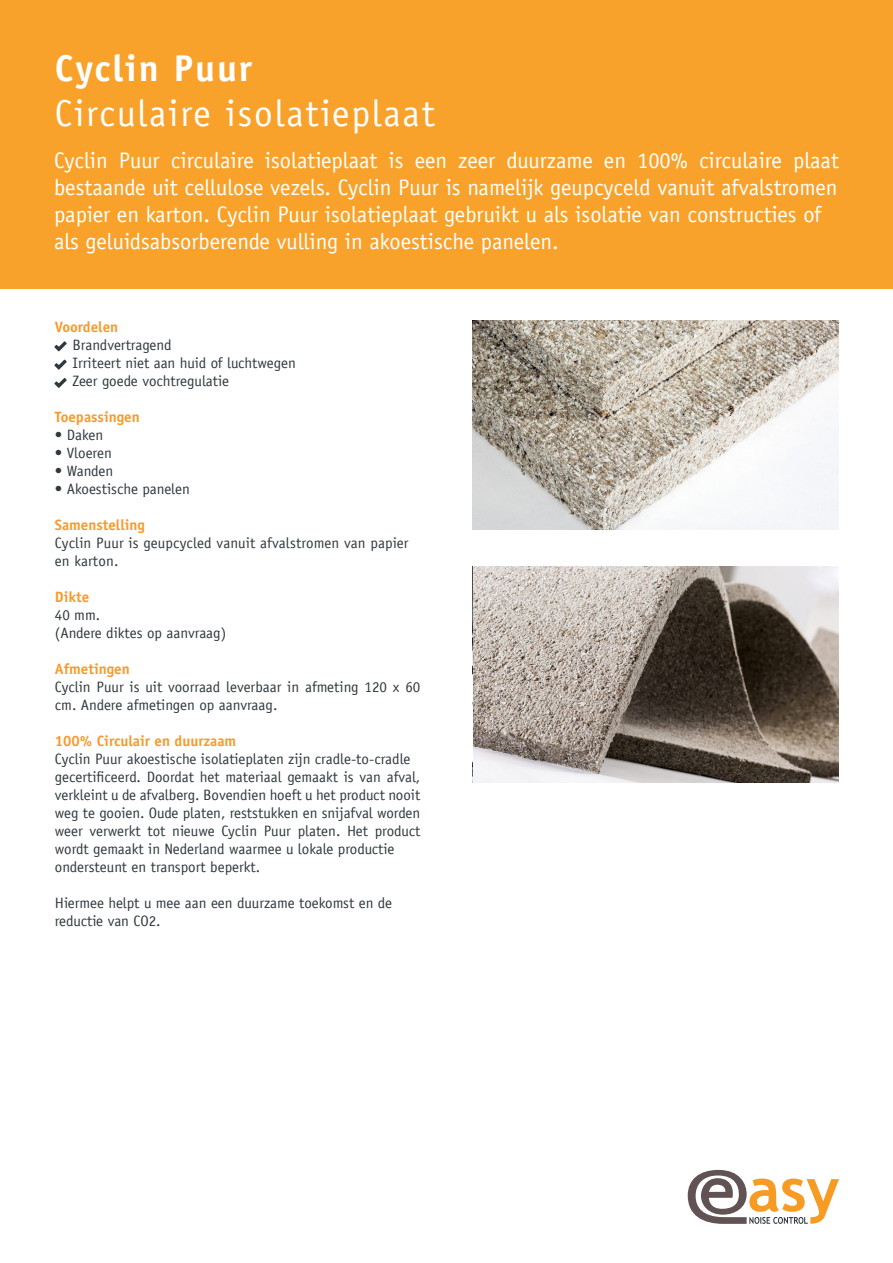
<style>
.page{position:relative;width:893px;height:1263px;background:#fff}
.page>*{position:absolute;margin:0;border:0;box-sizing:border-box;transform-origin:0 0}
.t1{font:37.35px "Officina Sans LT";letter-spacing:.05em;color:#fff}
.t2{font:700 37.35px "Officina Sans Std";letter-spacing:.05em;color:#fff}
.t3{font:22.5px/27px "Officina Sans LT";color:#fff}
.t4{font:15px/18px "Officina Sans LT";color:#2f393e}
.t5{font:700 15px "Officina Sans Std";color:#f89b2d}
.t6{font:15px "Officina Sans LT";color:#2f393f}
.s1{font-family:"Officina Sans Std";font-weight:700;color:#f89b2d}
</style>
<div class="page">
<div style="left:0;top:0;width:893px;height:288px;background:#f9a22b"></div>
<svg style="left:688px;top:1170px;width:151px;height:54px"></svg>
<svg style="left:54px;top:341px;width:13px;height:10px"></svg>
<svg style="left:54px;top:360px;width:13px;height:10px"></svg>
<svg style="left:54px;top:378px;width:13px;height:10px"></svg>
<img style="left:473px;top:567px;width:366px;height:215px">
<img style="left:473px;top:321px;width:366px;height:208px">
<p class="t2" style="left:55px;top:45px;width:199px">Cyclin Puur</p>
<p class="t1" style="left:55px;top:91px;width:382px">Circulaire isolatieplaat</p>
<p class="t3" style="left:54px;top:147px;width:786px">Cyclin Puur circulaire isolatieplaat is een zeer duurzame en 100% circulaire plaat bestaande uit cellulose vezels. Cyclin Puur is namelijk geupcyceld vanuit afvalstromen</p>
<p class="t3" style="left:54px;top:201px;width:769px">papier en karton. Cyclin Puur isolatieplaat gebruikt u als isolatie van constructies of</p>
<p class="t3" style="left:54px;top:228px;width:506px">als geluidsabsorberende vulling in akoestische panelen.</p>
<p class="t5" style="left:55px;top:317px;width:65px">Voordelen</p>
<p class="t4" style="left:73px;top:336px;width:100px">Brandvertragend</p>
<p class="t4" style="left:73px;top:354px;width:225px">Irriteert niet aan huid of luchtwegen</p>
<p class="t4" style="left:73px;top:372px;width:158px">Zeer goede vochtregulatie</p>
<p class="t5" style="left:55px;top:407px;width:87px">Toepassingen</p>
<p class="t6" style="left:55px;top:426px;width:50px">• Daken</p>
<p class="t6" style="left:55px;top:444px;width:58px">• Vloeren</p>
<p class="t6" style="left:55px;top:462px;width:60px">• Wanden</p>
<p class="t6" style="left:55px;top:480px;width:137px">• Akoestische panelen</p>
<p class="t4" style="left:55px;top:516px;width:355px"><span class="s1">Samenstelling<br></span>Cyclin Puur is geupcycled vanuit afvalstromen van papier en karton.</p>
<p class="t5" style="left:55px;top:587px;width:36px">Dikte</p>
<p class="t4" style="left:55px;top:606px;width:47px">40 mm.</p>
<p class="t4" style="left:55px;top:624px;width:173px">(Andere diktes op aanvraag)</p>
<p class="t5" style="left:55px;top:659px;width:77px">Afmetingen</p>
<p class="t4" style="left:55px;top:678px;width:367px">Cyclin Puur is uit voorraad leverbaar in afmeting 120 x 60 cm. Andere afmetingen op aanvraag.</p>
<p class="t5" style="left:55px;top:731px;width:183px">100% Circulair en duurzaam</p>
<p class="t4" style="left:55px;top:750px;width:357px">Cyclin Puur akoestische isolatieplaten zijn cradle-to-cradle</p>
<p class="t4" style="left:55px;top:768px;width:367px">gecertificeerd. Doordat het materiaal gemaakt is van afval, verkleint u de afvalberg. Bovendien hoeft u het product nooit</p>
<p class="t4" style="left:55px;top:804px;width:367px">weg te gooien. Oude platen, reststukken en snijafval worden</p>
<p class="t4" style="left:55px;top:822px;width:367px">weer verwerkt tot nieuwe Cyclin Puur platen. Het product wordt gemaakt in Nederland waarmee u lokale productie</p>
<p class="t4" style="left:55px;top:858px;width:207px">ondersteunt en transport beperkt.</p>
<p class="t4" style="left:55px;top:894px;width:339px">Hiermee helpt u mee aan een duurzame toekomst en de</p>
<p class="t4" style="left:55px;top:912px;width:107px">reductie van CO2.</p>
</div>
